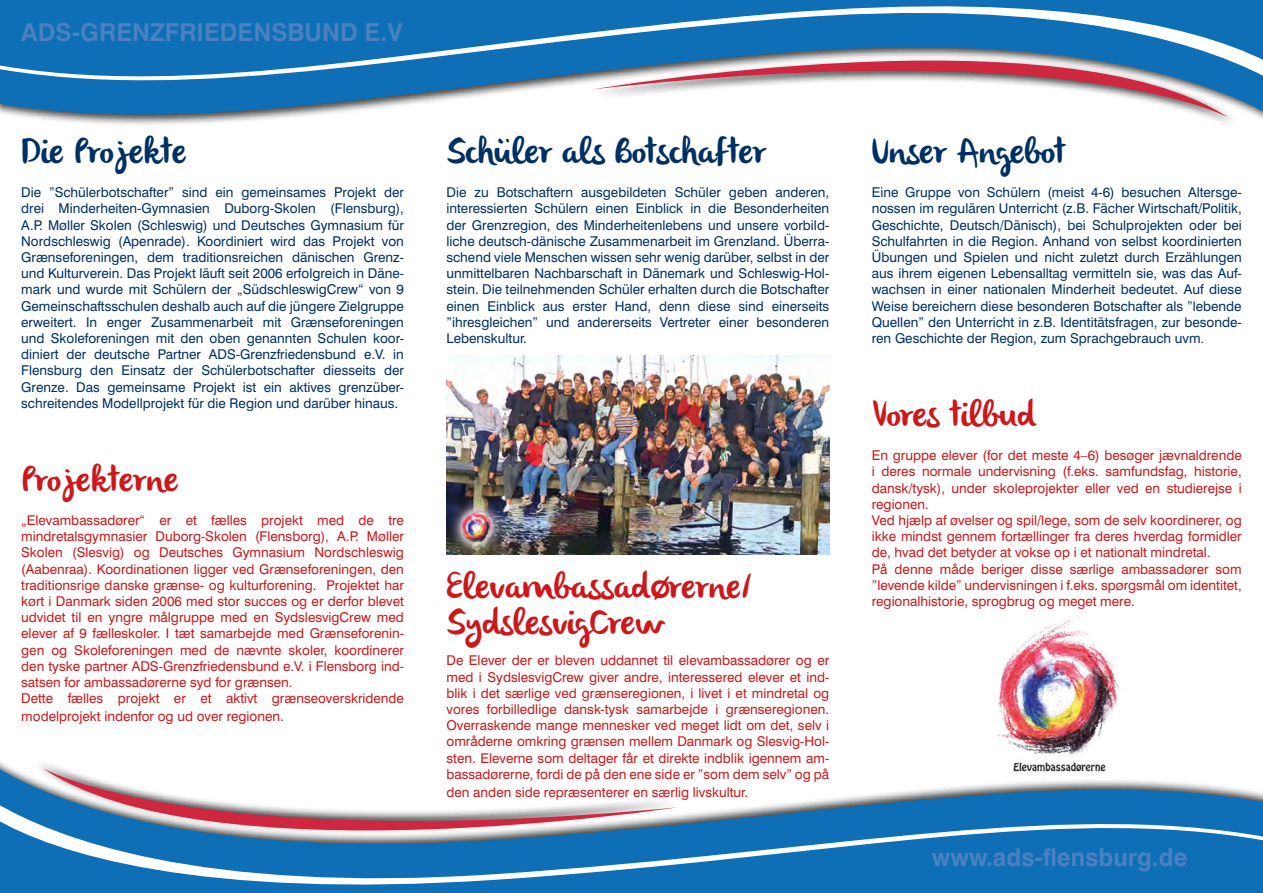
<style>
.page{position:relative;width:1263px;height:893px;background:#fff}
.page>*{position:absolute;margin:0;border:0;box-sizing:border-box;transform-origin:0 0}
.t1{font:36px/36px "olivier";color:#cd171a}
.t2{font:36px "olivier";color:#003063}
.t3{font:700 24.75px "Swiss 721 BT";color:#4981c2}
.t4{font:13.5px/16.2px "Swiss 721 BT";color:#003063;text-align:justify}
.t5{font:13.5px/16.2px "Swiss 721 BT";color:#cd171a}
.s1{font-family:"Minion Pro"}
</style>
<div class="page">
<svg style="left:0;top:107px;width:1263px;height:18px"></svg>
<svg style="left:593px;top:107px;width:635px;height:11px"></svg>
<svg style="left:0;top:0;width:1263px;height:107px;fill:#0e6eb6"></svg>
<svg style="left:0;top:762px;width:1263px;height:34px"></svg>
<svg style="left:43px;top:768px;width:634px;height:28px"></svg>
<svg style="left:0;top:796px;width:1263px;height:97px;background:#4987bb"></svg>
<img style="left:446px;top:355px;width:383px;height:200px">
<img style="left:992px;top:620px;width:135px;height:155px">
<h2 class="t3" style="left:21px;top:17px;width:383px">ADS-GRENZFRIEDENSBUND E.V</h2>
<h1 class="t2" style="left:21px;top:131px;width:166px">Die Projekte</h1>
<p class="t4" style="left:21px;top:184px;width:384px">Die ”Schülerbotschafter” sind ein gemeinsames Projekt der drei Minderheiten-Gymnasien Duborg-Skolen (Flensburg), A.P. Møller Skolen (Schleswig) und Deutsches Gymnasium für Nordschleswig (Apenrade). Koordiniert wird das Projekt von Grænseforeningen, dem traditionsreichen dänischen Grenz&shy;und Kulturverein. Das Projekt läuft seit 2006 erfolgreich in Däne&shy;mark und wurde mit Schülern der „SüdschleswigCrew“ von 9<br>Gemeinschaftsschulen deshalb auch auf die jüngere Zielgruppe erweitert. In enger Zusammenarbeit mit Grænseforeningen und Skoleforeningen mit den oben genannten Schulen koor&shy;diniert der deutsche Partner ADS-Grenzfriedensbund e.V. in Flensburg den Einsatz der Schülerbotschafter diesseits der Grenze. Das gemeinsame Projekt ist ein aktives grenzüber&shy;schreitendes Modellprojekt für die Region und darüber hinaus.</p>
<h1 class="t1" style="left:21px;top:464px;width:159px">Projekterne</h1>
<p class="t5" style="left:21px;top:512px;width:384px">„Elevambassadører“ er et fælles projekt med de tre mindretalsgymnasier Duborg-Skolen (Flensborg), A.P. Møller Skolen (Slesvig) og Deutsches Gymnasium Nordschleswig (Aabenraa). Koordinationen ligger ved Grænseforeningen, den traditionsrige danske grænse- og kulturforening. Projektet har kørt i Danmark siden 2006 med stor succes og er derfor blevet udvidet til en yngre målgruppe med en SydslesvigCrew med elever af 9 fælleskoler. I tæt samarbejde med Grænseforenin&shy;gen og Skoleforeningen med de nævnte skoler, koordinerer den tyske partner ADS-Grenzfriedensbund e.V. i Flensborg ind&shy;satsen for ambassadørerne syd for grænsen.<br>Dette fælles projekt er et aktivt grænseoverskridende</p>
<p class="t5" style="left:21px;top:708px;width:264px">modelprojekt indenfor og ud over regionen.</p>
<h1 class="t2" style="left:446px;top:131px;width:321px">Schüler als Botschafter</h1>
<p class="t4" style="left:446px;top:184px;width:384px">Die zu Botschaftern ausgebildeten Schüler geben anderen, interessierten Schülern einen Einblick in die Besonderheiten der Grenzregion, des Minderheitenlebens und unsere vorbild&shy;liche deutsch-dänische Zusammenarbeit im Grenzland. Überra&shy;schend viele Menschen wissen sehr wenig darüber, selbst in der unmittelbaren Nachbarschaft in Dänemark und Schleswig-Hol&shy;stein. Die teilnehmenden Schüler erhalten durch die Botschafter einen Einblick aus erster Hand, denn diese sind einerseits ”ihresgleichen” und andererseits Vertreter einer besonderen Lebenskultur.</p>
<h1 class="t1" style="left:446px;top:571px;width:307px">Elevambassadørerne/<br>SydslesvigCrew</h1>
<p class="t5" style="left:446px;top:652px;width:384px;text-align:justify">De Elever der er bleven uddannet til elevambassadører og er med i SydslesvigCrew giver andre, interessered elever et ind&shy;blik i det særlige ved grænseregionen, i livet i et mindretal og vores forbilledlige dansk-tysk samarbejde i grænseregionen.<br>Overraskende mange mennesker ved meget lidt om det, selv i områderne omkring grænsen mellem Danmark og Slesvig-Hol&shy;sten. Eleverne som deltager får et direkte indblik igennem am&shy;bassadørerne, fordi de på den ene side er ”som dem selv” og på</p>
<p class="t5" style="left:446px;top:784px;width:303px">den anden side repræsenterer en særlig livskultur.</p>
<h1 class="t2" style="left:872px;top:131px;width:195px">Unser Angebot</h1>
<p class="t4" style="left:872px;top:184px;width:371px">Eine Gruppe von Schülern (meist 4-6) besuchen Altersge&shy;nossen im regulären Unterricht (z.B. Fächer Wirtschaft/Politik, Geschichte, Deutsch/Dänisch), bei Schulprojekten oder bei Schulfahrten in die Region. Anhand von selbst koordinierten Übungen und Spielen und nicht zuletzt durch Erzählungen aus ihrem eigenen Lebensalltag vermitteln sie, was das Auf&shy;wachsen in einer nationalen Minderheit bedeutet. Auf diese Weise bereichern diese besonderen Botschafter als ”lebende Quellen” den Unterricht in z.B. Identitätsfragen, zur besonde&shy;ren Geschichte der Region, zum Sprachgebrauch uvm<span class="s1">.</span></p>
<h1 class="t1" style="left:872px;top:399px;width:165px">Vores tilbud</h1>
<p class="t5" style="left:872px;top:447px;width:371px">En gruppe elever (for det meste 4–6) besøger jævnaldrende i deres normale undervisning (f.eks. samfundsfag, historie, dansk/tysk), under skoleprojekter eller ved en studierejse i regionen.<br>Ved hjælp af øvelser og spil/lege, som de selv koordinerer, og ikke mindst gennem fortællinger fra deres hverdag formidler de, hvad det betyder at vokse op i et nationalt mindretal.<br>På denne måde beriger disse særlige ambassadører som ”levende kilde” undervisningen i f.eks. spørgsmål om identitet, regionalhistorie, sprogbrug og meget mere.</p>
<h2 class="t3" style="left:932px;top:842px;width:257px">www.ads-flensburg.de</h2>
</div>
